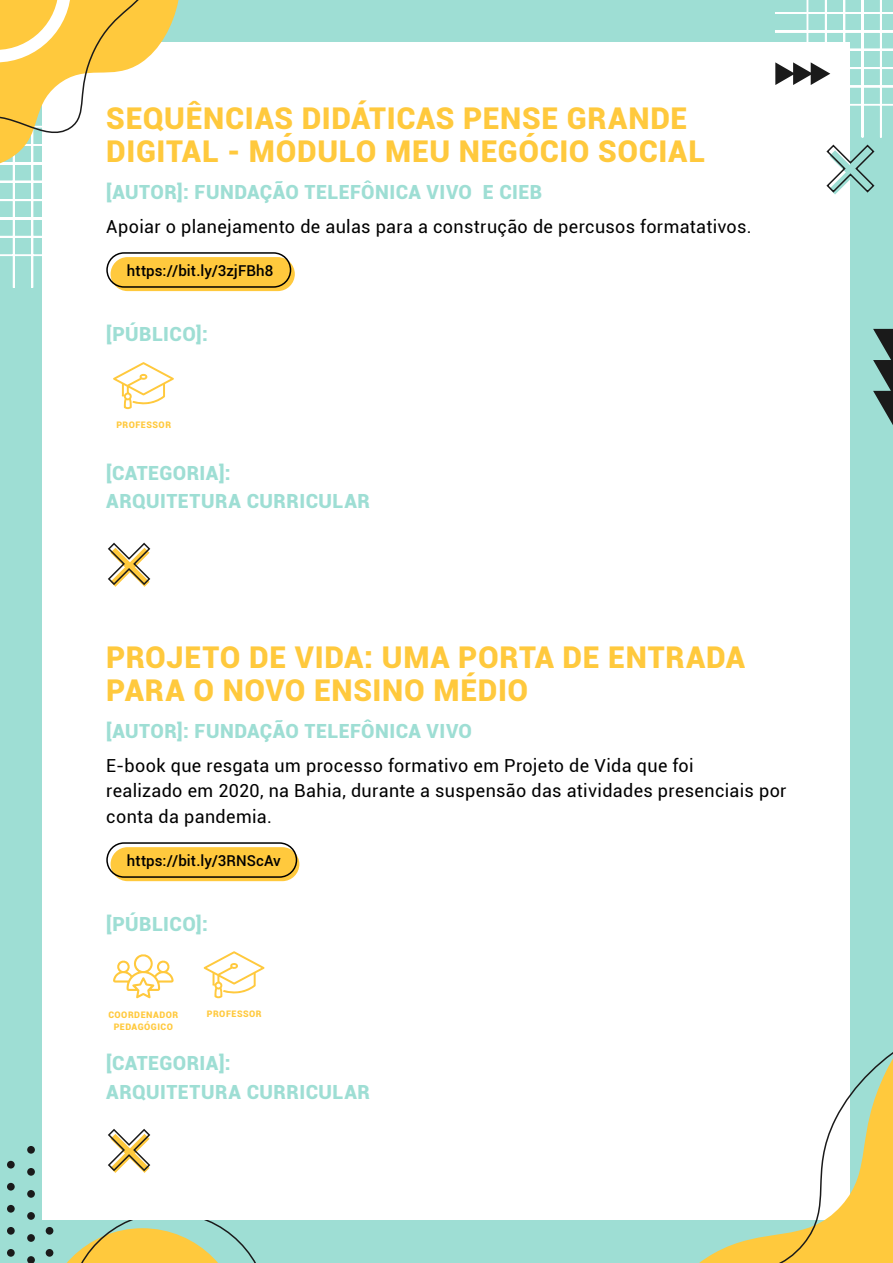
<style>
.page{position:relative;width:893px;height:1263px;background:#9eded4}
.page>*{position:absolute;margin:0;border:0;box-sizing:border-box;transform-origin:0 0}
.t1{font:900 30px/33px "Roboto";letter-spacing:.02em;color:#ffc93d}
.t2{font:900 19.5px/28.5px "Roboto";letter-spacing:.025em;color:#9eded4}
.t3{font:18px/25.5px "Roboto";letter-spacing:.02em;color:#000}
.t4{font:500 15px "Roboto";letter-spacing:.005em;color:#000}
.t5{font:900 9px "Roboto";letter-spacing:.055em;color:#ffc93d}
</style>
<div class="page">
<hr style="left:0;top:94px;width:1px;height:194px;background:#fff">
<hr style="left:13px;top:94px;width:2px;height:194px;background:#fff">
<hr style="left:31px;top:94px;width:2px;height:194px;background:#fff">
<hr style="left:0;top:199px;width:120px;height:2px;background:#fff">
<hr style="left:0;top:218px;width:120px;height:1px;background:#fff">
<hr style="left:0;top:236px;width:120px;height:2px;background:#fff">
<hr style="left:0;top:254px;width:120px;height:2px;background:#fff">
<svg style="left:873px;top:329px;width:20px;height:96px"></svg>
<svg style="left:45px;top:1220px;width:211px;height:43px"></svg>
<div style="left:46px;top:1227px;width:7px;height:8px;background:#1a1a1a;border-radius:50%"></div>
<div style="left:46px;top:1249px;width:7px;height:8px;background:#1a1a1a;border-radius:50%"></div>
<div style="left:27px;top:1146px;width:8px;height:8px;background:#1a1a1a;border-radius:50%"></div>
<div style="left:27px;top:1168px;width:8px;height:8px;background:#1a1a1a;border-radius:50%"></div>
<div style="left:27px;top:1190px;width:8px;height:8px;background:#1a1a1a;border-radius:50%"></div>
<div style="left:27px;top:1212px;width:8px;height:8px;background:#1a1a1a;border-radius:50%"></div>
<div style="left:27px;top:1234px;width:8px;height:8px;background:#1a1a1a;border-radius:50%"></div>
<div style="left:27px;top:1256px;width:8px;height:7px;background:#1a1a1a;border-radius:50%"></div>
<div style="left:7px;top:1161px;width:8px;height:7px;background:#1a1a1a;border-radius:50%"></div>
<div style="left:7px;top:1183px;width:8px;height:7px;background:#1a1a1a;border-radius:50%"></div>
<div style="left:7px;top:1205px;width:8px;height:7px;background:#1a1a1a;border-radius:50%"></div>
<div style="left:7px;top:1227px;width:8px;height:8px;background:#1a1a1a;border-radius:50%"></div>
<div style="left:7px;top:1249px;width:8px;height:8px;background:#1a1a1a;border-radius:50%"></div>
<div style="left:43px;top:43px;width:807px;height:1177px;background:#fff"></div>
<hr style="left:806px;top:0;width:2px;height:137px;background:#fff">
<hr style="left:825px;top:0;width:2px;height:137px;background:#fff">
<hr style="left:843px;top:0;width:2px;height:137px;background:#fff">
<hr style="left:862px;top:0;width:1px;height:137px;background:#fff">
<hr style="left:880px;top:0;width:2px;height:137px;background:#fff">
<hr style="left:775px;top:0;width:118px;height:1px;background:#fff">
<hr style="left:775px;top:12px;width:118px;height:2px;background:#fff">
<hr style="left:775px;top:30px;width:118px;height:2px;background:#fff">
<hr style="left:775px;top:49px;width:118px;height:2px;background:#fff">
<hr style="left:775px;top:67px;width:118px;height:2px;background:#fff">
<hr style="left:775px;top:86px;width:118px;height:1px;background:#fff">
<hr style="left:775px;top:104px;width:118px;height:2px;background:#fff">
<svg style="left:826px;top:144px;width:49px;height:50px"></svg>
<svg style="left:775px;top:62px;width:55px;height:23px"></svg>
<svg style="left:0;top:0;width:194px;height:183px"></svg>
<svg style="left:699px;top:1052px;width:194px;height:211px"></svg>
<svg style="left:108px;top:542px;width:43px;height:45px"></svg>
<svg style="left:108px;top:1128px;width:43px;height:45px"></svg>
<div style="left:111px;top:257px;width:184px;height:34px;background:#ffc93d;border-radius:17px"></div>
<div style="left:106px;top:252px;width:185px;height:36px;border:2px solid #000;border-radius:17px"></div>
<div style="left:111px;top:847px;width:188px;height:34px;background:#ffc93d;border-radius:17px"></div>
<div style="left:106px;top:842px;width:191px;height:36px;border:2px solid #000;border-radius:17px"></div>
<svg style="left:113px;top:362px;width:61px;height:47px"></svg>
<svg style="left:204px;top:951px;width:60px;height:48px"></svg>
<svg style="left:113px;top:954px;width:61px;height:44px"></svg>
<h1 class="t1" style="left:106px;top:100px;width:600px">SEQUÊNCIAS DIDÁTICAS PENSE GRANDE<br>DIGITAL - MÓDULO MEU NEGÓCIO SOCIAL</h1>
<p class="t2" style="left:106px;top:177px;width:438px">[AUTOR]: FUNDAÇÃO TELEFÔNICA VIVO E CIEB</p>
<p class="t3" style="left:106px;top:213px;width:647px">Apoiar o planejamento de aulas para a construção de percusos formatativos.</p>
<p class="t4" style="left:127px;top:260px;width:148px">https://bit.ly/3zjFBh8</p>
<p class="t2" style="left:106px;top:319px;width:103px">[PÚBLICO]:</p>
<p class="t5" style="left:116px;top:418px;width:56px">PROFESSOR</p>
<p class="t2" style="left:106px;top:458px;width:265px">[CATEGORIA]:<br>ARQUITETURA CURRICULAR</p>
<h1 class="t1" style="left:106px;top:639px;width:640px">PROJETO DE VIDA: UMA PORTA DE ENTRADA<br>PARA O NOVO ENSINO MÉDIO</h1>
<p class="t2" style="left:106px;top:716px;width:367px">[AUTOR]: FUNDAÇÃO TELEFÔNICA VIVO</p>
<p class="t3" style="left:106px;top:752px;width:682px">E-book que resgata um processo formativo em Projeto de Vida que foi<br>realizado em 2020, na Bahia, durante a suspensão das atividades presenciais por conta da pandemia.</p>
<p class="t4" style="left:127px;top:850px;width:155px">https://bit.ly/3RNScAv</p>
<p class="t2" style="left:106px;top:909px;width:103px">[PÚBLICO]:</p>
<p class="t5" style="left:108px;top:1008px;width:71px">COORDENADOR</p>
<p class="t5" style="left:207px;top:1007px;width:56px">PROFESSOR</p>
<p class="t5" style="left:114px;top:1020px;width:61px">PEDAGÓGICO</p>
<p class="t2" style="left:106px;top:1048px;width:265px">[CATEGORIA]:<br>ARQUITETURA CURRICULAR</p>
</div>
